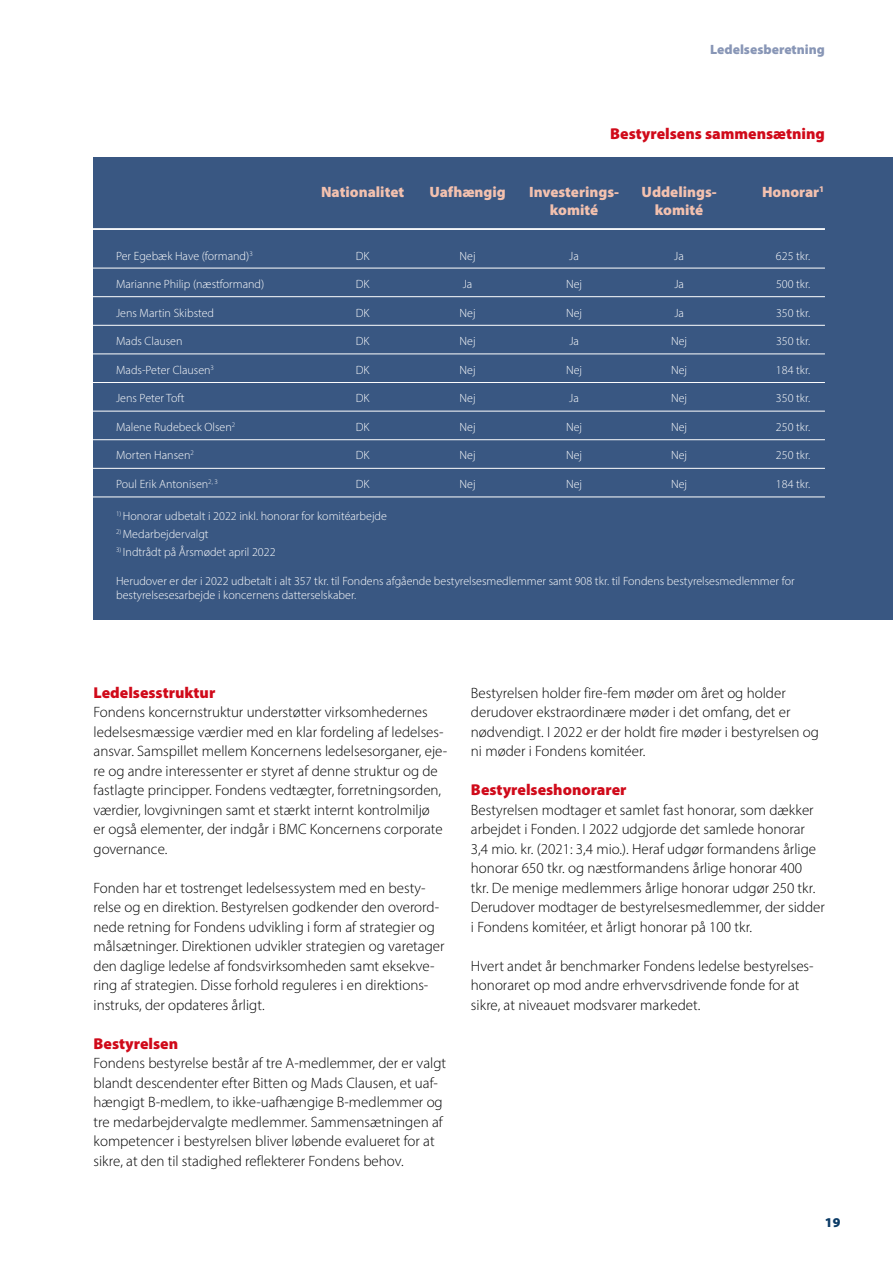
<style>
.page{position:relative;width:893px;height:1263px;background:#fff}
.page>*{position:absolute;margin:0;border:0;box-sizing:border-box;transform-origin:0 0}
.t1{font:900 15.75px "Myriad Pro";color:#d00a1a}
.t2{font:300 15px/19.5px "Myriad Pro";color:#000}
.t3{font:900 15px "Myriad Pro";color:#f3c1af}
.t4{font:900 13.5px "Myriad Pro";color:#8896b6}
.t5{font:900 13.5px "Myriad Pro";color:#0b3b66}
.t6{font:300 12px/14.4px "Myriad Pro";color:#fff}
</style>
<div class="page">
<div style="left:94px;top:157px;width:799px;height:463px;background:#395782"></div>
<hr style="left:87px;top:268px;width:738px;height:1px;background:#fff">
<hr style="left:87px;top:296px;width:738px;height:1px;background:#fff">
<hr style="left:87px;top:325px;width:738px;height:1px;background:#fff">
<hr style="left:87px;top:353px;width:738px;height:1px;background:#fff">
<hr style="left:87px;top:411px;width:738px;height:1px;background:#fff">
<hr style="left:87px;top:439px;width:738px;height:1px;background:#fff">
<hr style="left:87px;top:468px;width:738px;height:1px;background:#fff">
<hr style="left:87px;top:496px;width:738px;height:1px;background:#fff">
<hr style="left:87px;top:382px;width:738px;height:1px;background:#fff">
<hr style="left:87px;top:228px;width:738px;height:2px;background:#fff">
<p class="t4" style="left:710px;top:40px;width:116px">Ledelsesberetning</p>
<p class="t1" style="left:610px;top:124px;width:216px">Bestyrelsens sammensætning</p>
<p class="t3" style="left:321px;top:182px;width:85px">Nationalitet</p>
<p class="t3" style="left:429px;top:182px;width:78px">Uafhængig</p>
<p class="t3" style="left:529px;top:182px;width:91px">Investerings-</p>
<p class="t3" style="left:641px;top:182px;width:77px">Uddelings-</p>
<p class="t3" style="left:762px;top:182px;width:64px">Honorar<sup>1</sup></p>
<p class="t3" style="left:550px;top:200px;width:50px">komité</p>
<p class="t3" style="left:655px;top:200px;width:50px">komité</p>
<p class="t6" style="left:116px;top:248px;width:138px">Per Egebæk Have (formand)<sup>3</sup></p>
<p class="t6" style="left:356px;top:248px;width:15px">DK</p>
<p class="t6" style="left:460px;top:248px;width:18px">Nej</p>
<p class="t6" style="left:569px;top:248px;width:11px">Ja</p>
<p class="t6" style="left:674px;top:248px;width:11px">Ja</p>
<p class="t6" style="left:776px;top:248px;width:36px">625 tkr.</p>
<p class="t6" style="left:116px;top:277px;width:150px">Marianne Philip (næstformand)</p>
<p class="t6" style="left:356px;top:277px;width:15px">DK</p>
<p class="t6" style="left:463px;top:277px;width:11px">Ja</p>
<p class="t6" style="left:566px;top:277px;width:18px">Nej</p>
<p class="t6" style="left:674px;top:277px;width:11px">Ja</p>
<p class="t6" style="left:776px;top:277px;width:36px">500 tkr.</p>
<p class="t6" style="left:116px;top:305px;width:100px">Jens Martin Skibsted</p>
<p class="t6" style="left:356px;top:305px;width:15px">DK</p>
<p class="t6" style="left:460px;top:305px;width:18px">Nej</p>
<p class="t6" style="left:566px;top:305px;width:18px">Nej</p>
<p class="t6" style="left:674px;top:305px;width:11px">Ja</p>
<p class="t6" style="left:776px;top:305px;width:36px">350 tkr.</p>
<p class="t6" style="left:116px;top:334px;width:68px">Mads Clausen</p>
<p class="t6" style="left:356px;top:334px;width:15px">DK</p>
<p class="t6" style="left:460px;top:334px;width:18px">Nej</p>
<p class="t6" style="left:569px;top:334px;width:11px">Ja</p>
<p class="t6" style="left:671px;top:334px;width:18px">Nej</p>
<p class="t6" style="left:776px;top:334px;width:36px">350 tkr.</p>
<p class="t6" style="left:116px;top:362px;width:99px">Mads-Peter Clausen<sup>3</sup></p>
<p class="t6" style="left:356px;top:362px;width:15px">DK</p>
<p class="t6" style="left:460px;top:362px;width:18px">Nej</p>
<p class="t6" style="left:566px;top:362px;width:18px">Nej</p>
<p class="t6" style="left:671px;top:362px;width:18px">Nej</p>
<p class="t6" style="left:776px;top:362px;width:36px">184 tkr.</p>
<p class="t6" style="left:116px;top:391px;width:70px">Jens Peter Toft</p>
<p class="t6" style="left:356px;top:391px;width:15px">DK</p>
<p class="t6" style="left:460px;top:391px;width:18px">Nej</p>
<p class="t6" style="left:569px;top:391px;width:11px">Ja</p>
<p class="t6" style="left:671px;top:391px;width:18px">Nej</p>
<p class="t6" style="left:776px;top:391px;width:36px">350 tkr.</p>
<p class="t6" style="left:116px;top:419px;width:121px">Malene Rudebeck Olsen<sup>2</sup></p>
<p class="t6" style="left:356px;top:419px;width:15px">DK</p>
<p class="t6" style="left:460px;top:419px;width:18px">Nej</p>
<p class="t6" style="left:566px;top:419px;width:18px">Nej</p>
<p class="t6" style="left:671px;top:419px;width:18px">Nej</p>
<p class="t6" style="left:776px;top:419px;width:36px">250 tkr.</p>
<p class="t6" style="left:116px;top:448px;width:79px">Morten Hansen<sup>2</sup></p>
<p class="t6" style="left:356px;top:448px;width:15px">DK</p>
<p class="t6" style="left:460px;top:448px;width:18px">Nej</p>
<p class="t6" style="left:566px;top:448px;width:18px">Nej</p>
<p class="t6" style="left:671px;top:448px;width:18px">Nej</p>
<p class="t6" style="left:776px;top:448px;width:36px">250 tkr.</p>
<p class="t6" style="left:116px;top:476px;width:103px">Poul Erik Antonisen<sup>2,</sup> <sup>3</sup></p>
<p class="t6" style="left:356px;top:476px;width:15px">DK</p>
<p class="t6" style="left:460px;top:476px;width:18px">Nej</p>
<p class="t6" style="left:566px;top:476px;width:18px">Nej</p>
<p class="t6" style="left:671px;top:476px;width:18px">Nej</p>
<p class="t6" style="left:776px;top:476px;width:36px">184 tkr.</p>
<p class="t6" style="left:116px;top:509px;width:272px"><sup>1)</sup> Honorar udbetalt i 2022 inkl. honorar for komitéarbejde</p>
<p class="t6" style="left:116px;top:527px;width:94px"><sup>2)</sup> Medarbejdervalgt</p>
<p class="t6" style="left:116px;top:545px;width:161px"><sup>3)</sup> Indtrådt på Årsmødet april 2022</p>
<p class="t6" style="left:116px;top:574px;width:680px">Herudover er der i 2022 udbetalt i alt 357 tkr. til Fondens afgående bestyrelsesmedlemmer samt 908 tkr. til Fondens bestyrelsesmedlemmer for bestyrelsesesarbejde i koncernens datterselskaber.</p>
<p class="t1" style="left:94px;top:682px;width:123px">Ledelsesstruktur</p>
<p class="t2" style="left:94px;top:702px;width:355px">Fondens koncernstruktur understøtter virksomhedernes ledelsesmæssige værdier med en klar fordeling af ledelses&shy;ansvar. Samspillet mellem Koncernens ledelsesorganer, eje&shy;re og andre interessenter er styret af denne struktur og de fastlagte principper. Fondens vedtægter, forretningsorden, værdier, lovgivningen samt et stærkt internt kontrolmiljø<br>er også elementer, der indgår i BMC Koncernens corporate governance.</p>
<p class="t2" style="left:94px;top:878px;width:353px">Fonden har et tostrenget ledelsessystem med en besty&shy;relse og en direktion. Bestyrelsen godkender den overord&shy;nede retning for Fondens udvikling i form af strategier og målsætninger. Direktionen udvikler strategien og varetager den daglige ledelse af fondsvirksomheden samt eksekve&shy;ring af strategien. Disse forhold reguleres i en direktions&shy;instruks, der opdateres årligt.</p>
<p class="t1" style="left:94px;top:1033px;width:86px">Bestyrelsen</p>
<p class="t2" style="left:94px;top:1053px;width:354px">Fondens bestyrelse består af tre A-medlemmer, der er valgt blandt descendenter efter Bitten og Mads Clausen, et uaf&shy;hængigt B-medlem, to ikke-uafhængige B-medlemmer og tre medarbejdervalgte medlemmer. Sammensætningen af kompetencer i bestyrelsen bliver løbende evalueret for at sikre, at den til stadighed reflekterer Fondens behov.</p>
<p class="t2" style="left:471px;top:683px;width:349px">Bestyrelsen holder fire-fem møder om året og holder derudover ekstraordinære møder i det omfang, det er nødvendigt. I 2022 er der holdt fire møder i bestyrelsen og ni møder i Fondens komitéer.</p>
<p class="t1" style="left:471px;top:779px;width:157px">Bestyrelseshonorarer</p>
<p class="t2" style="left:471px;top:800px;width:355px">Bestyrelsen modtager et samlet fast honorar, som dækker arbejdet i Fonden. I 2022 udgjorde det samlede honorar 3,4 mio. kr. (2021: 3,4 mio.). Heraf udgør formandens årlige honorar 650 tkr. og næstformandens årlige honorar 400<br>tkr. De menige medlemmers årlige honorar udgør 250 tkr.<br>Derudover modtager de bestyrelsesmedlemmer, der sidder i Fondens komitéer, et årligt honorar på 100 tkr.</p>
<p class="t2" style="left:471px;top:956px;width:344px">Hvert andet år benchmarker Fondens ledelse bestyrelses&shy;honoraret op mod andre erhvervsdrivende fonde for at sikre, at niveauet modsvarer markedet.</p>
<p class="t5" style="left:825px;top:1213px;width:17px">19</p>
</div>
